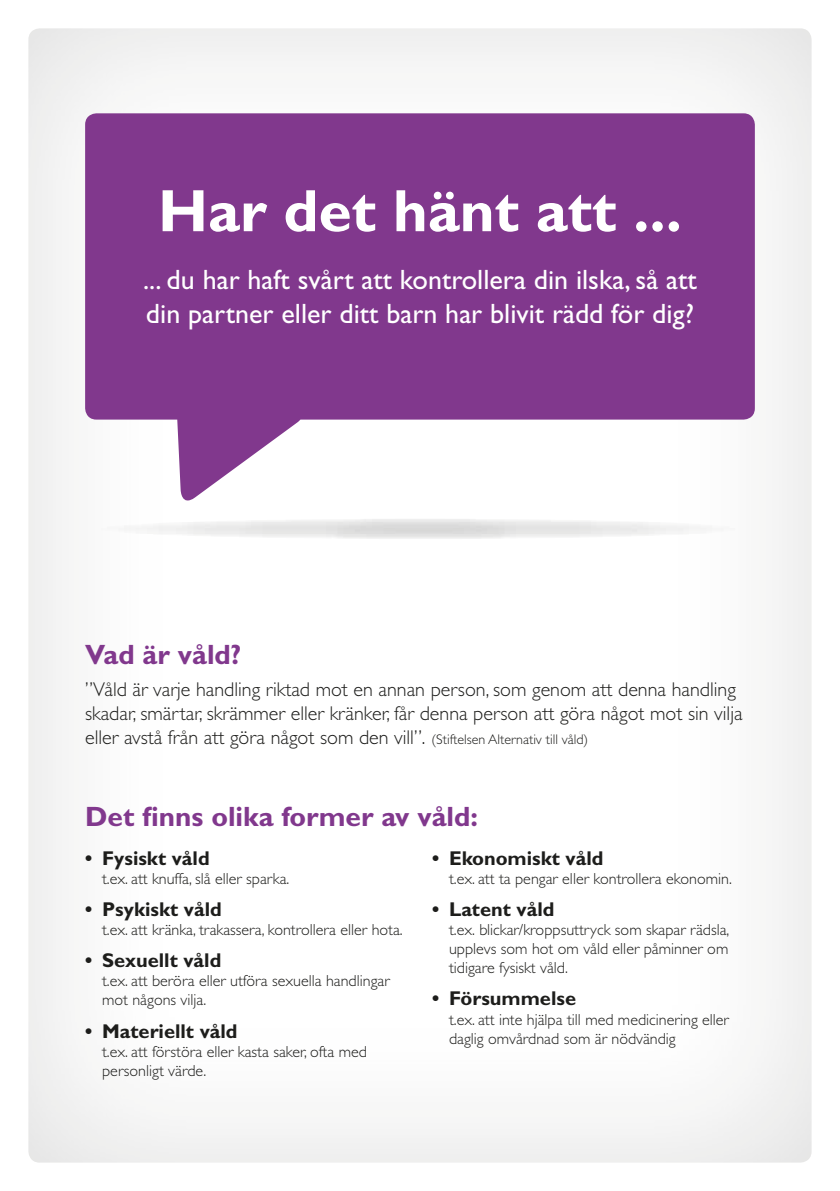
<style>
.page{position:relative;width:840px;height:1191px;background:#fff}
.page>*{position:absolute;margin:0;border:0;box-sizing:border-box;transform-origin:0 0}
.t1{font:700 60px "Gill Sans Std";color:#fff}
.t2{font:28px/33.6px "Gill Sans Std";color:#fff}
.t3{font:700 28px "Gill Sans Std";color:#81388d}
.t4{font:300 20px/24px "Gill Sans Std";color:#1d1d1b}
.t5{font:700 20px "Gill Sans Std";color:#1d1d1b}
.t6{font:300 16px/19.2px "Gill Sans Std";color:#1d1d1b}
.s1{font-size:14px}
</style>
<div class="page">
<div style="left:28px;top:26px;width:786px;height:1138px;background:#1d1d1b;opacity:.15"></div>
<svg style="left:85px;top:113px;width:669px;height:394px;fill:#81388d"></svg>
<svg style="left:97px;top:518px;width:645px;height:21px;fill:#ececec"></svg>
<h1 class="t1" style="left:158px;top:175px;width:525px">Har det hänt att ...</h1>
<h2 class="t2" style="left:143px;top:263px;width:555px">... du har haft svårt att kontrollera din ilska, så att din partner eller ditt barn har blivit rädd för dig?</h2>
<h2 class="t3" style="left:85px;top:638px;width:158px">Vad är våld?</h2>
<p class="t4" style="left:85px;top:678px;width:658px">”Våld är varje handling riktad mot en annan person, som genom att denna handling skadar, smärtar, skrämmer eller kränker, får denna person att göra något mot sin vilja eller avstå från att göra något som den vill”. <span class="s1">(Stiftelsen Alternativ till våld)</span></p>
<h2 class="t3" style="left:85px;top:800px;width:394px">Det finns olika former av våld:</h2>
<p class="t5" style="left:85px;top:846px;width:126px">• Fysiskt våld</p>
<p class="t6" style="left:102px;top:869px;width:188px">t.ex. att knuffa, slå eller sparka.</p>
<p class="t5" style="left:85px;top:897px;width:138px">• Psykiskt våld</p>
<p class="t6" style="left:102px;top:920px;width:302px">t.ex. att kränka, trakassera, kontrollera eller hota.</p>
<p class="t5" style="left:85px;top:948px;width:138px">• Sexuellt våld</p>
<p class="t6" style="left:102px;top:971px;width:289px">t.ex. att beröra eller utföra sexuella handlingar mot någons vilja.</p>
<p class="t5" style="left:85px;top:1019px;width:154px">• Materiellt våld</p>
<p class="t6" style="left:102px;top:1042px;width:266px">t.ex. att förstöra eller kasta saker, ofta med personligt värde.</p>
<p class="t5" style="left:432px;top:846px;width:173px">• Ekonomiskt våld</p>
<p class="t6" style="left:449px;top:869px;width:284px">t.ex. att ta pengar eller kontrollera ekonomin.</p>
<p class="t5" style="left:432px;top:897px;width:124px">• Latent våld</p>
<p class="t6" style="left:449px;top:920px;width:282px;text-align:justify">t.ex. blickar/kroppsuttryck som skapar rädsla, upplevs som hot om våld eller påminner om tidigare fysiskt våld.</p>
<p class="t5" style="left:432px;top:987px;width:145px">• Försummelse</p>
<p class="t6" style="left:449px;top:1010px;width:281px">t.ex. att inte hjälpa till med medicinering eller daglig omvårdnad som är nödvändig</p>
</div>
